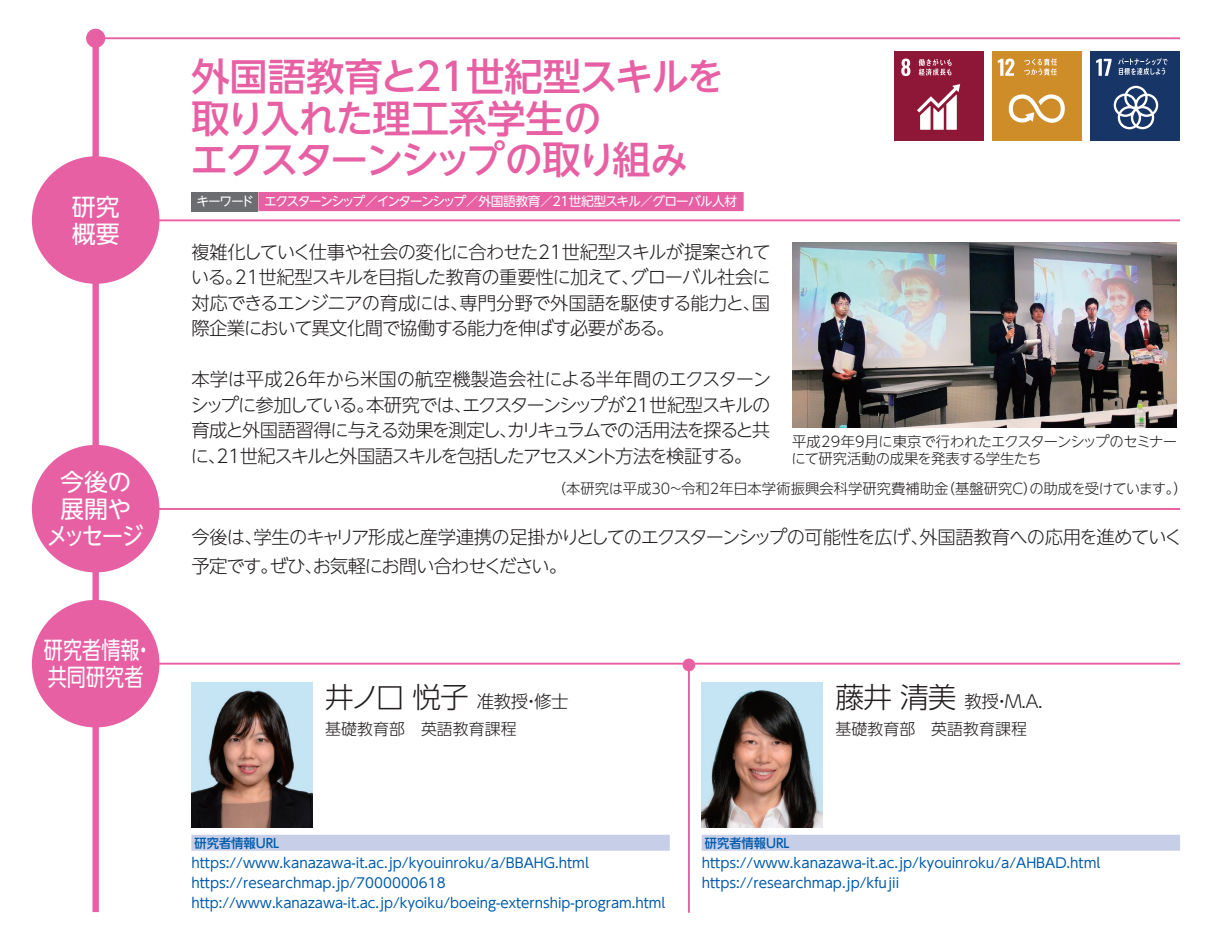
<style>
.page{position:relative;width:1212px;height:944px;background:#fff}
.page>*{position:absolute;margin:0;border:0;box-sizing:border-box;transform-origin:0 0}
.t1{font:500 38.25px/41.4px "UD Shin Go NT Pr 6 N";letter-spacing:-.035em;color:#e760a4}
.t2{font:300 28.8px "UD Shin Go NT Pr 6 N";letter-spacing:-.03em;color:#231f20}
.t3{font:23.85px/27px "UD Shin Go NT Pr 6 N";letter-spacing:-.045em;color:#fff;text-align:center}
.t4{font:23.85px/27px "UD Shin Go NT Pr 6 N";color:#fff;scale:.8 1}
.t5{font:23.85px/27px "UD Shin Go NT Pr 6 N";color:#fff}
.t6{font:300 18.22px/25.4px "UD Shin Go NT Pr 6 N";letter-spacing:-.055em;color:#231f20;text-align:right}
.t7{font:300 18.22px/25.4px "UD Shin Go NT Pr 6 N";letter-spacing:-.02em;color:#231f20;text-align:right}
.t8{font:300 18.22px/25.4px "UD Shin Go NT Pr 6 N";letter-spacing:-.085em;color:#231f20}
.t9{font:300 18.22px "UD Shin Go NT Pr 6 N";letter-spacing:-.075em;color:#231f20}
.t10{font:300 18.22px "UD Shin Go NT Pr 6 N";letter-spacing:-.11em;color:#231f20}
.t11{font:300 18.22px "UD Shin Go NT Pr 6 N";letter-spacing:-.01em;color:#231f20}
.t12{font:300 18.22px "UD Shin Go NT Pr 6 N";letter-spacing:-.035em;color:#231f20}
.t13{font:300 17.55px "UD Shin Go NT Pr 6 N";letter-spacing:-.03em;color:#231f20}
.t14{font:300 15.97px "UD Shin Go NT Pr 6 N";color:#231f20}
.t15{font:300 14.4px/29.9px "UD Shin Go NT Pr 6 N";letter-spacing:-.03em;color:#231f20}
.t16{font:300 14.4px "UD Shin Go NT Pr 6 N";color:#231f20}
.t17{font:300 14.4px "UD Shin Go NT Pr 6 N";letter-spacing:-.04em;color:#231f20}
.t18{font:13.5px/20px "UD Shin Go NT Pr 6 N";color:#015aaa}
.t19{font:12.83px "UD Shin Go NT Pr 6 N";letter-spacing:-.105em;color:#fff}
.t20{font:500 12.83px "UD Shin Go NT Pr 6 N";color:#015aaa;scale:.96 1}
</style>
<div class="page">
<div style="left:92px;top:32px;width:7px;height:880px;background:#e760a4"></div>
<hr style="left:96px;top:37px;width:1084px;height:2px;background:#e760a4">
<div style="left:86px;top:29px;width:19px;height:19px;background:#e760a4;border-radius:50%"></div>
<hr style="left:688px;top:666px;width:2px;height:247px;background:#e760a4">
<hr style="left:96px;top:508px;width:1084px;height:2px;background:#e760a4">
<hr style="left:96px;top:663px;width:1084px;height:2px;background:#e760a4">
<div style="left:35px;top:448px;width:121px;height:121px;background:#e760a4;border-radius:50%"></div>
<div style="left:32px;top:445px;width:127px;height:127px;border:6px solid #e760a4;border-radius:50%"></div>
<div style="left:35px;top:603px;width:121px;height:121px;background:#e760a4;border-radius:50%"></div>
<div style="left:32px;top:600px;width:127px;height:127px;border:6px solid #e760a4;border-radius:50%"></div>
<div style="left:682px;top:659px;width:13px;height:12px;background:#e760a4;border-radius:50%"></div>
<hr style="left:96px;top:219px;width:1084px;height:2px;background:#e760a4">
<div style="left:35px;top:159px;width:121px;height:122px;background:#e760a4;border-radius:50%"></div>
<div style="left:32px;top:156px;width:127px;height:128px;border:6px solid #e760a4;border-radius:50%"></div>
<div style="left:191px;top:835px;width:479px;height:16px;background:#c7cee8"></div>
<div style="left:702px;top:835px;width:478px;height:16px;background:#c7cee8"></div>
<img style="left:191px;top:682px;width:122px;height:146px">
<img style="left:702px;top:682px;width:121px;height:146px">
<div style="left:894px;top:51px;width:89px;height:89px;background:#8e1737"></div>
<svg style="left:901px;top:59px;width:9px;height:17px"></svg>
<svg style="left:917px;top:84px;width:43px;height:46px"></svg>
<svg style="left:918px;top:59px;width:34px;height:17px"></svg>
<div style="left:992px;top:51px;width:90px;height:89px;background:#cf8d29"></div>
<svg style="left:998px;top:59px;width:16px;height:17px"></svg>
<svg style="left:1009px;top:94px;width:56px;height:29px"></svg>
<svg style="left:1024px;top:58px;width:33px;height:17px"></svg>
<div style="left:1091px;top:51px;width:89px;height:89px;background:#183567"></div>
<svg style="left:1096px;top:59px;width:15px;height:17px"></svg>
<svg style="left:1114px;top:86px;width:44px;height:43px"></svg>
<svg style="left:1118px;top:58px;width:49px;height:17px"></svg>
<div style="left:258px;top:192px;width:486px;height:19px;background:#e760a4"></div>
<div style="left:191px;top:192px;width:67px;height:19px;background:#6c6d70"></div>
<img style="left:792px;top:242px;width:385px;height:185px">
<h3 class="t5" style="left:72px;top:192px;width:49px">研究概要</h3>
<h3 class="t3" style="left:46px;top:467px;width:99px">今後の展開やメッセージ</h3>
<h3 class="t4" style="left:44px;top:636px;width:126px">研究者情報共同研究者</h3>
<h3 class="t4" style="left:134px;top:636px;width:25px">・</h3>
<h1 class="t1" style="left:190px;top:55px;width:536px">外国語教育と21世紀型スキルを取り入れた理工系学生の<br>エクスターンシップの取り組み</h1>
<p class="t19" style="left:264px;top:191px;width:474px">エクスターンシップ／インターンシップ／外国語教育／21世紀型スキル／グローバル人材</p>
<p class="t19" style="left:197px;top:191px;width:59px">キーワード</p>
<h3 class="t6" style="left:191px;top:238px;width:581px">複雑化していく仕事や社会の変化に合わせた21世紀型スキルが提案されて<br>21世紀型スキルを目指した教育の重要性に加えてグローバル社会に</h3>
<h3 class="t6" style="left:191px;top:264px;width:54px">いる。</h3>
<h3 class="t6" style="left:621px;top:264px;width:20px">、</h3>
<h3 class="t6" style="left:191px;top:289px;width:485px;text-align:left">対応できるエンジニアの育成には、<br>際企業において異文化間で協働する能力を伸ばす必要がある。</h3>
<h3 class="t7" style="left:191px;top:366px;width:581px">本学は平成26年から米国の航空機製造会社による半年間のエクスターン本研究ではエクスターンシップが21世紀型スキルの</h3>
<h3 class="t11" style="left:460px;top:288px;width:312px">専門分野で外国語を駆使する能力と国、</h3>
<h3 class="t8" style="left:190px;top:391px;width:581px">シップに参加している。<br>育成と外国語習得に与える効果を測定しカリキュラムでの活用法を探ると共</h3>
<h3 class="t6" style="left:454px;top:391px;width:20px">、</h3>
<h3 class="t6" style="left:499px;top:417px;width:20px">、</h3>
<p class="t17" style="left:792px;top:430px;width:387px">平成29年9月に東京で行われたエクスターンシップのセミナー</p>
<h3 class="t10" style="left:191px;top:441px;width:563px">に 21世紀スキルと外国語スキルを包括したアセスメント方法を検証する。</h3>
<h3 class="t6" style="left:208px;top:442px;width:20px">、</h3>
<p class="t15" style="left:941px;top:443px;width:249px;text-indent:-149px">にて研究活動の成果を発表する学生たち<br>（基盤研究C の助成を受けています (。</p>
<p class="t16" style="left:552px;top:477px;width:398px">（本研究は平成30~令和2年日本学術振興会科学研究費補助金</p>
<p class="t16" style="left:1023px;top:477px;width:16px">）</p>
<h3 class="t9" style="left:253px;top:522px;width:677px">学生のキャリア形成と産学連携の足掛かりとしてのエクスターンシップの可能性を広げ、</h3>
<h3 class="t12" style="left:919px;top:522px;width:264px">外国語教育への応用を進めていく</h3>
<h3 class="t6" style="left:191px;top:524px;width:73px">今後は、</h3>
<h3 class="t6" style="left:270px;top:552px;width:299px">ぜひお気軽にお問い合わせください。</h3>
<h3 class="t6" style="left:191px;top:552px;width:89px">予定です。</h3>
<h3 class="t6" style="left:304px;top:552px;width:20px">、</h3>
<h2 class="t2" style="left:325px;top:673px;width:145px">井ノ口悦子</h2>
<p class="t14" style="left:325px;top:716px;width:193px">基礎教育部　英語教育課程</p>
<p class="t13" style="left:477px;top:687px;width:93px">准教授修士</p>
<p class="t13" style="left:522px;top:687px;width:19px">・</p>
<h2 class="t2" style="left:836px;top:673px;width:122px">藤井清美</h2>
<p class="t14" style="left:836px;top:716px;width:193px">基礎教育部　英語教育課程</p>
<p class="t13" style="left:964px;top:687px;width:80px">教授 M A. .</p>
<p class="t13" style="left:993px;top:687px;width:19px">・</p>
<p class="t20" style="left:195px;top:832px;width:90px">研究者情報URL</p>
<p class="t18" style="left:191px;top:853px;width:476px">https://www.kanazawa i t- .ac.jp/kyouinroku a/ /BBAHG.html https://researchmap.jp/7000000618<br>http://www.kanazawa i t- .ac.jp/kyoiku/boeing-externship-program.html</p>
<p class="t20" style="left:705px;top:832px;width:90px">研究者情報URL</p>
<p class="t18" style="left:702px;top:853px;width:400px">https://www.kanazawa i t- .ac.jp/kyouinroku a/ /AHBAD.html https://researchmap.jp/kfujii</p>
</div>
